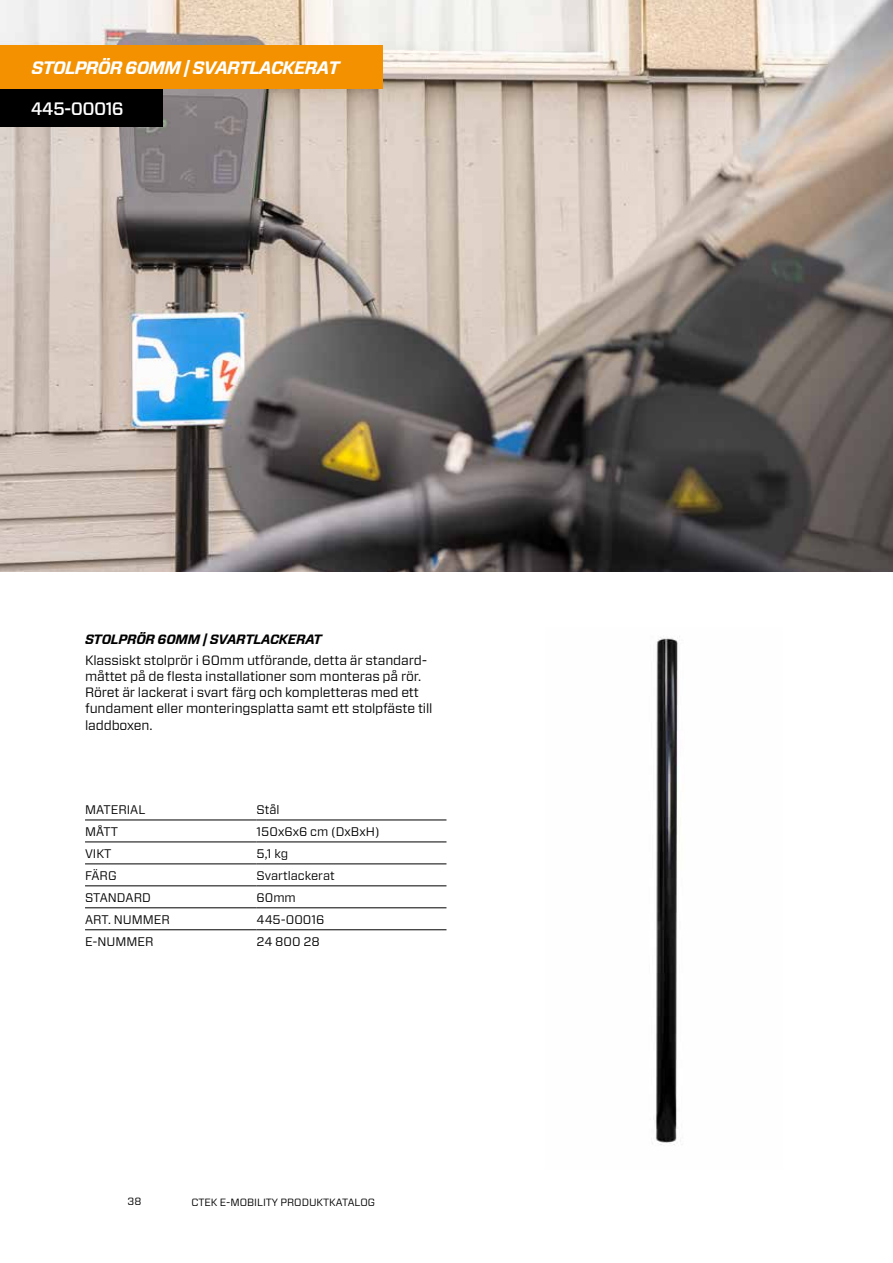
<style>
.page{position:relative;width:893px;height:1263px;background:#fff}
.page>*{position:absolute;margin:0;border:0;box-sizing:border-box;transform-origin:0 0}
.t1{font:italic 700 18px "Forza";letter-spacing:-.04em;color:#fff}
.t2{font:500 18px "Forza";letter-spacing:-.04em;color:#fff}
.t3{font:13.5px/16.2px "Forza";letter-spacing:-.01em;color:#000}
.t4{font:italic 700 13.5px "Forza";letter-spacing:-.02em;color:#000}
.t5{font:12.45px "Forza";color:#000}
.t6{font:10.5px "Forza";color:#000}
</style>
<div class="page">
<img style="left:0;top:0;width:893px;height:572px">
<div style="left:0;top:89px;width:162px;height:38px;background:#000"></div>
<img style="left:652px;top:636px;width:28px;height:509px">
<hr style="left:85px;top:885px;width:172px;height:1px;background:#000">
<hr style="left:257px;top:885px;width:189px;height:1px;background:#000">
<hr style="left:85px;top:907px;width:172px;height:1px;background:#000">
<hr style="left:257px;top:907px;width:189px;height:1px;background:#000">
<hr style="left:85px;top:929px;width:172px;height:1px;background:#000">
<hr style="left:257px;top:929px;width:189px;height:1px;background:#000">
<hr style="left:85px;top:841px;width:172px;height:1px;background:#000">
<hr style="left:257px;top:841px;width:189px;height:1px;background:#000">
<hr style="left:85px;top:863px;width:172px;height:1px;background:#000">
<hr style="left:257px;top:863px;width:189px;height:1px;background:#000">
<hr style="left:85px;top:819px;width:172px;height:1px;background:#000">
<hr style="left:257px;top:819px;width:189px;height:1px;background:#000">
<div style="left:0;top:45px;width:383px;height:44px;background:#f39100"></div>
<h1 class="t1" style="left:32px;top:56px;width:310px">STOLPRÖR 60MM | SVARTLACKERAT</h1>
<h1 class="t2" style="left:31px;top:97px;width:94px">445-00016</h1>
<p class="t4" style="left:85px;top:630px;width:238px">STOLPRÖR 60MM | SVARTLACKERAT</p>
<p class="t3" style="left:85px;top:652px;width:349px">Klassiskt stolprör i 60mm utförande, detta är standard&shy;måttet på de flesta installationer som monteras på rör.<br>Röret är lackerat i svart färg och kompletteras med ett fundament eller monteringsplatta samt ett stolpfäste till laddboxen.</p>
<p class="t5" style="left:85px;top:801px;width:62px">MATERIAL</p>
<p class="t5" style="left:257px;top:801px;width:25px">Stål</p>
<p class="t5" style="left:85px;top:823px;width:34px">MÅTT</p>
<p class="t5" style="left:257px;top:823px;width:125px">150x6x6 cm (DxBxH)</p>
<p class="t5" style="left:85px;top:845px;width:28px">VIKT</p>
<p class="t5" style="left:257px;top:845px;width:33px">5,1 kg</p>
<p class="t5" style="left:85px;top:867px;width:33px">FÄRG</p>
<p class="t5" style="left:257px;top:867px;width:80px">Svartlackerat</p>
<p class="t5" style="left:85px;top:889px;width:67px">STANDARD</p>
<p class="t5" style="left:257px;top:889px;width:41px">60mm</p>
<p class="t5" style="left:85px;top:911px;width:86px">ART. NUMMER</p>
<p class="t5" style="left:257px;top:911px;width:70px">445-00016</p>
<p class="t5" style="left:85px;top:933px;width:70px">E-NUMMER</p>
<p class="t5" style="left:257px;top:933px;width:65px">24 800 28</p>
<p class="t6" style="left:128px;top:1194px;width:15px">38</p>
<p class="t6" style="left:191px;top:1195px;width:185px">CTEK E-MOBILITY PRODUKTKATALOG</p>
</div>
